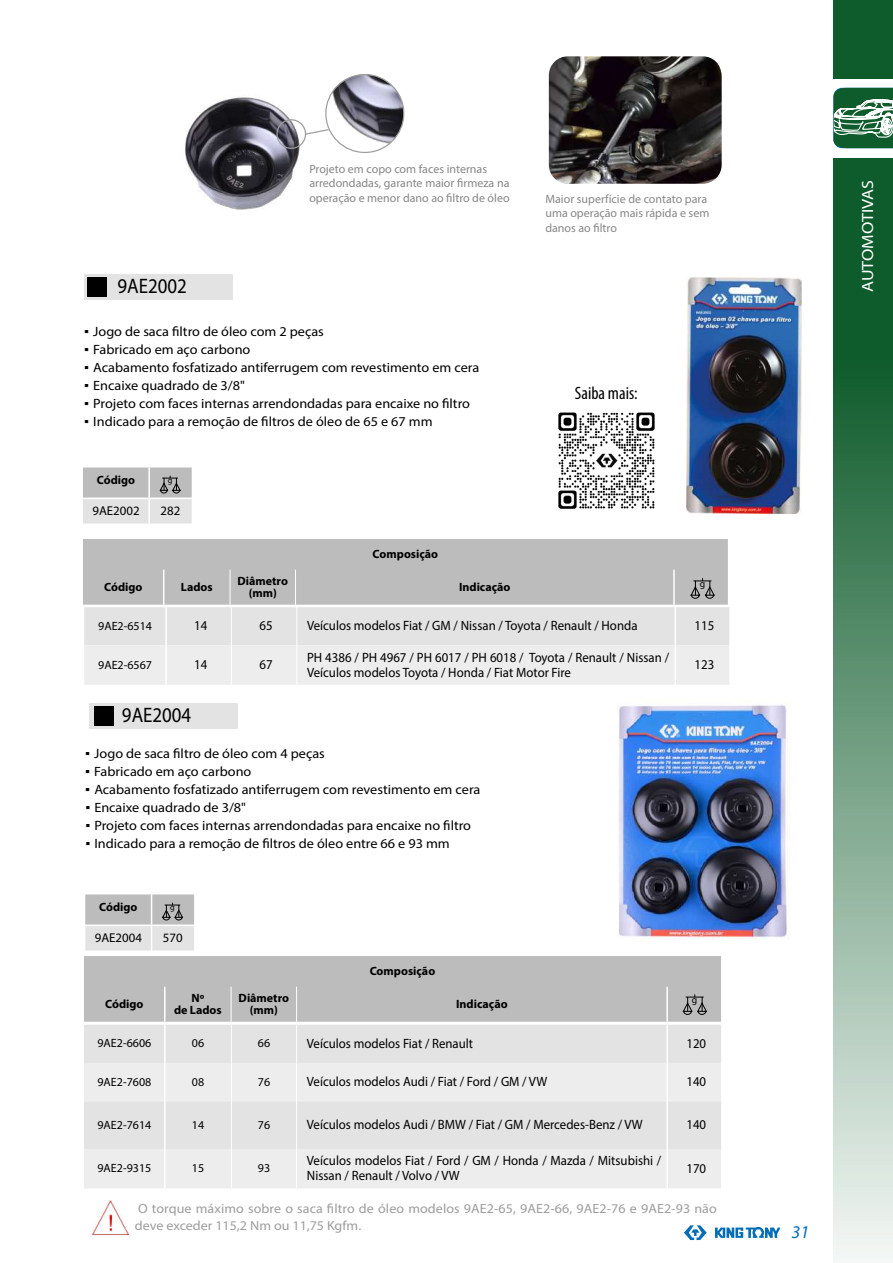
<style>
.page{position:relative;width:893px;height:1263px;background:#fff}
.page>*{position:absolute;margin:0;border:0;box-sizing:border-box;transform-origin:0 0}
.t1{font:21px "Myriad Pro";color:#000;scale:.9 1}
.t2{font:condensed 18px "Myriad Pro";color:#000}
.t3{font:italic 18px "Myriad Pro";color:#006db7}
.t4{font:16.2px "Myriad Pro";color:#fff;scale:1.11 1}
.t5{font:13.5px "Myriad Pro";color:#000;scale:1.06 1}
.t6{font:13.5px/15px "Myriad Pro";color:#000;scale:.95 1}
.t7{font:13.35px/17.7px "Myriad Pro";letter-spacing:.005em;color:#9d9d9c;scale:1.06 1}
.t8{font:12.9px "Myriad Pro";color:#000}
.t9{font:12px/14.4px "Myriad Pro";color:#878787}
.t10{font:700 12px/12px "Myriad Pro";color:#000;text-align:center}
.t11{font:12px "Myriad Pro";color:#000}
.t12{font:9.75px "Myriad Pro";color:#000}
.t13{font:8.25px "Myriad Pro";color:#000}
.s1{font-family:"Arial"}
</style>
<div class="page">
<div style="left:833px;top:0;width:60px;height:79px;background:#0e5b2b"></div>
<svg style="left:833px;top:158px;width:60px;height:1105px;background:#6c9b7d"></svg>
<svg style="left:833px;top:88px;width:60px;height:60px"></svg>
<svg style="left:684px;top:1225px;width:23px;height:15px"></svg>
<svg style="left:715px;top:1227px;width:65px;height:11px"></svg>
<img style="left:92px;top:1200px;width:36px;height:34px">
<div style="left:84px;top:274px;width:149px;height:25px;background:#e3e3e3"></div>
<div style="left:87px;top:277px;width:20px;height:19px;background:#000"></div>
<img style="left:549px;top:56px;width:173px;height:128px">
<svg style="left:83px;top:467px;width:109px;height:57px;background:#cdcdcd"></svg>
<img style="left:687px;top:277px;width:115px;height:237px">
<svg style="left:83px;top:539px;width:646px;height:146px;background:#d4d4d4"></svg>
<div style="left:84px;top:1025px;width:637px;height:38px;background:#e3e3e3"></div>
<svg style="left:84px;top:1063px;width:637px;height:125px;background:#e9e9e9"></svg>
<hr style="left:164px;top:1025px;width:2px;height:38px;background:#fff">
<hr style="left:666px;top:1025px;width:2px;height:38px;background:#fff">
<hr style="left:164px;top:1063px;width:2px;height:38px;background:#fff">
<hr style="left:666px;top:1063px;width:2px;height:38px;background:#fff">
<hr style="left:164px;top:1101px;width:2px;height:48px;background:#fff">
<hr style="left:666px;top:1101px;width:2px;height:48px;background:#fff">
<hr style="left:164px;top:1149px;width:2px;height:39px;background:#fff">
<hr style="left:666px;top:1149px;width:2px;height:39px;background:#fff">
<hr style="left:231px;top:1025px;width:1px;height:38px;background:#fff">
<hr style="left:296px;top:1025px;width:1px;height:38px;background:#fff">
<hr style="left:231px;top:1063px;width:1px;height:38px;background:#fff">
<hr style="left:296px;top:1063px;width:1px;height:38px;background:#fff">
<hr style="left:231px;top:1101px;width:1px;height:48px;background:#fff">
<hr style="left:296px;top:1101px;width:1px;height:48px;background:#fff">
<hr style="left:231px;top:1149px;width:1px;height:39px;background:#fff">
<hr style="left:296px;top:1149px;width:1px;height:39px;background:#fff">
<svg style="left:85px;top:894px;width:109px;height:56px;background:#ccc"></svg>
<div style="left:89px;top:704px;width:149px;height:25px;background:#e3e3e3"></div>
<div style="left:94px;top:707px;width:19px;height:19px;background:#000"></div>
<img style="left:617px;top:705px;width:173px;height:235px">
<div style="left:84px;top:956px;width:637px;height:66px;background:#bcbcbc"></div>
<img style="left:185px;top:97px;width:114px;height:113px">
<svg style="left:276px;top:74px;width:129px;height:82px"></svg>
<img style="left:558px;top:412px;width:97px;height:97px">
<p class="t9" style="left:309px;top:162px;width:202px">Projeto em copo com faces internas arredondadas, garante maior firmeza na operação e menor dano ao filtro de óleo</p>
<h1 class="t1" style="left:117px;top:273px;width:79px">9AE2002</h1>
<p class="t5" style="left:84px;top:323px;width:228px"><span class="s1">▪</span> Jogo de saca filtro de óleo com 2 peças</p>
<p class="t5" style="left:84px;top:341px;width:158px"><span class="s1">▪</span> Fabricado em aço carbono</p>
<p class="t5" style="left:84px;top:359px;width:374px"><span class="s1">▪</span> Acabamento fosfatizado antiferrugem com revestimento em cera</p>
<p class="t5" style="left:84px;top:377px;width:153px"><span class="s1">▪</span> Encaixe quadrado de 3/8"</p>
<p class="t5" style="left:84px;top:395px;width:365px"><span class="s1">▪</span> Projeto com faces internas arrendondadas para encaixe no filtro</p>
<p class="t5" style="left:84px;top:413px;width:330px"><span class="s1">▪</span> Indicado para a remoção de filtros de óleo de 65 e 67 mm</p>
<p class="t10" style="left:97px;top:473px;width:40px">Código</p>
<p class="t13" style="left:168px;top:475px;width:6px">g</p>
<p class="t8" style="left:93px;top:503px;width:49px">9AE2002</p>
<p class="t8" style="left:161px;top:503px;width:21px">282</p>
<p class="t10" style="left:373px;top:547px;width:67px">Composição</p>
<p class="t10" style="left:104px;top:580px;width:40px">Código</p>
<p class="t10" style="left:181px;top:580px;width:33px">Lados</p>
<p class="t10" style="left:238px;top:574px;width:52px">Diâmetro (mm)</p>
<p class="t10" style="left:459px;top:580px;width:53px">Indicação</p>
<p class="t9" style="left:545px;top:192px;width:165px">Maior superfície de contato para uma operação mais rápida e sem danos ao filtro</p>
<h2 class="t2" style="left:575px;top:382px;width:64px">Saiba mais:</h2>
<p class="t12" style="left:700px;top:578px;width:7px">g</p>
<p class="t11" style="left:98px;top:618px;width:55px">9AE2-6514</p>
<p class="t6" style="left:194px;top:618px;width:15px">14</p>
<p class="t6" style="left:260px;top:618px;width:15px">65</p>
<p class="t6" style="left:307px;top:618px;width:349px">Veículos modelos Fiat / GM / Nissan / Toyota / Renault / Honda</p>
<p class="t6" style="left:694px;top:618px;width:22px">115</p>
<p class="t11" style="left:98px;top:657px;width:55px">9AE2-6567</p>
<p class="t6" style="left:194px;top:657px;width:15px">14</p>
<p class="t6" style="left:260px;top:657px;width:15px">67</p>
<p class="t6" style="left:307px;top:649px;width:383px">PH 4386 / PH 4967 / PH 6017 / PH 6018 / Toyota / Renault / Nissan /<br>Veículos modelos Toyota / Honda / Fiat Motor Fire</p>
<p class="t6" style="left:694px;top:657px;width:22px">123</p>
<h1 class="t1" style="left:122px;top:702px;width:79px">9AE2004</h1>
<p class="t5" style="left:85px;top:745px;width:228px"><span class="s1">▪</span> Jogo de saca filtro de óleo com 4 peças</p>
<p class="t5" style="left:85px;top:763px;width:158px"><span class="s1">▪</span> Fabricado em aço carbono</p>
<p class="t5" style="left:85px;top:781px;width:374px"><span class="s1">▪</span> Acabamento fosfatizado antiferrugem com revestimento em cera</p>
<p class="t5" style="left:85px;top:799px;width:153px"><span class="s1">▪</span> Encaixe quadrado de 3/8"</p>
<p class="t5" style="left:85px;top:817px;width:365px"><span class="s1">▪</span> Projeto com faces internas arrendondadas para encaixe no filtro</p>
<p class="t5" style="left:85px;top:835px;width:345px"><span class="s1">▪</span> Indicado para a remoção de filtros de óleo entre 66 e 93 mm</p>
<p class="t10" style="left:99px;top:900px;width:40px">Código</p>
<p class="t13" style="left:170px;top:902px;width:6px">g</p>
<p class="t8" style="left:95px;top:930px;width:49px">9AE2004</p>
<p class="t8" style="left:163px;top:930px;width:21px">570</p>
<p class="t10" style="left:370px;top:964px;width:67px">Composição</p>
<p class="t10" style="left:105px;top:997px;width:40px">Código</p>
<p class="t10" style="left:174px;top:991px;width:49px">Nº<br>de Lados</p>
<p class="t10" style="left:239px;top:991px;width:52px">Diâmetro (mm)</p>
<p class="t10" style="left:456px;top:997px;width:53px">Indicação</p>
<p class="t12" style="left:692px;top:994px;width:7px">g</p>
<p class="t11" style="left:97px;top:1036px;width:55px">9AE2-6606</p>
<p class="t11" style="left:192px;top:1036px;width:14px">06</p>
<p class="t11" style="left:258px;top:1036px;width:14px">66</p>
<p class="t6" style="left:307px;top:1035px;width:176px">Veículos modelos Fiat / Renault</p>
<p class="t6" style="left:686px;top:1035px;width:22px">120</p>
<p class="t11" style="left:97px;top:1074px;width:55px">9AE2-7608</p>
<p class="t11" style="left:192px;top:1074px;width:14px">08</p>
<p class="t11" style="left:258px;top:1074px;width:14px">76</p>
<p class="t6" style="left:307px;top:1074px;width:254px">Veículos modelos Audi / Fiat / Ford / GM / VW</p>
<p class="t6" style="left:686px;top:1074px;width:22px">140</p>
<p class="t11" style="left:97px;top:1117px;width:55px">9AE2-7614</p>
<p class="t11" style="left:192px;top:1117px;width:14px">14</p>
<p class="t11" style="left:258px;top:1117px;width:14px">76</p>
<p class="t6" style="left:307px;top:1117px;width:355px">Veículos modelos Audi / BMW / Fiat / GM / Mercedes-Benz / VW</p>
<p class="t6" style="left:686px;top:1117px;width:22px">140</p>
<p class="t11" style="left:97px;top:1161px;width:55px">9AE2-9315</p>
<p class="t11" style="left:192px;top:1161px;width:14px">15</p>
<p class="t11" style="left:258px;top:1161px;width:14px">93</p>
<p class="t6" style="left:307px;top:1153px;width:375px">Veículos modelos Fiat / Ford / GM / Honda / Mazda / Mitsubishi /<br>Nissan / Renault / Volvo / VW</p>
<p class="t6" style="left:686px;top:1160px;width:22px">170</p>
<p class="t7" style="left:135px;top:1199px;width:550px">O torque máximo sobre o saca filtro de óleo modelos 9AE2-65, 9AE2-66, 9AE2-76 e 9AE2-93 não deve exceder 115,2 Nm ou 11,75 Kgfm.</p>
<p class="t4" style="left:858px;top:292px;width:102px;rotate:-90deg">AUTOMOTIVAS</p>
<h2 class="t3" style="left:792px;top:1220px;width:19px">31</h2>
</div>
